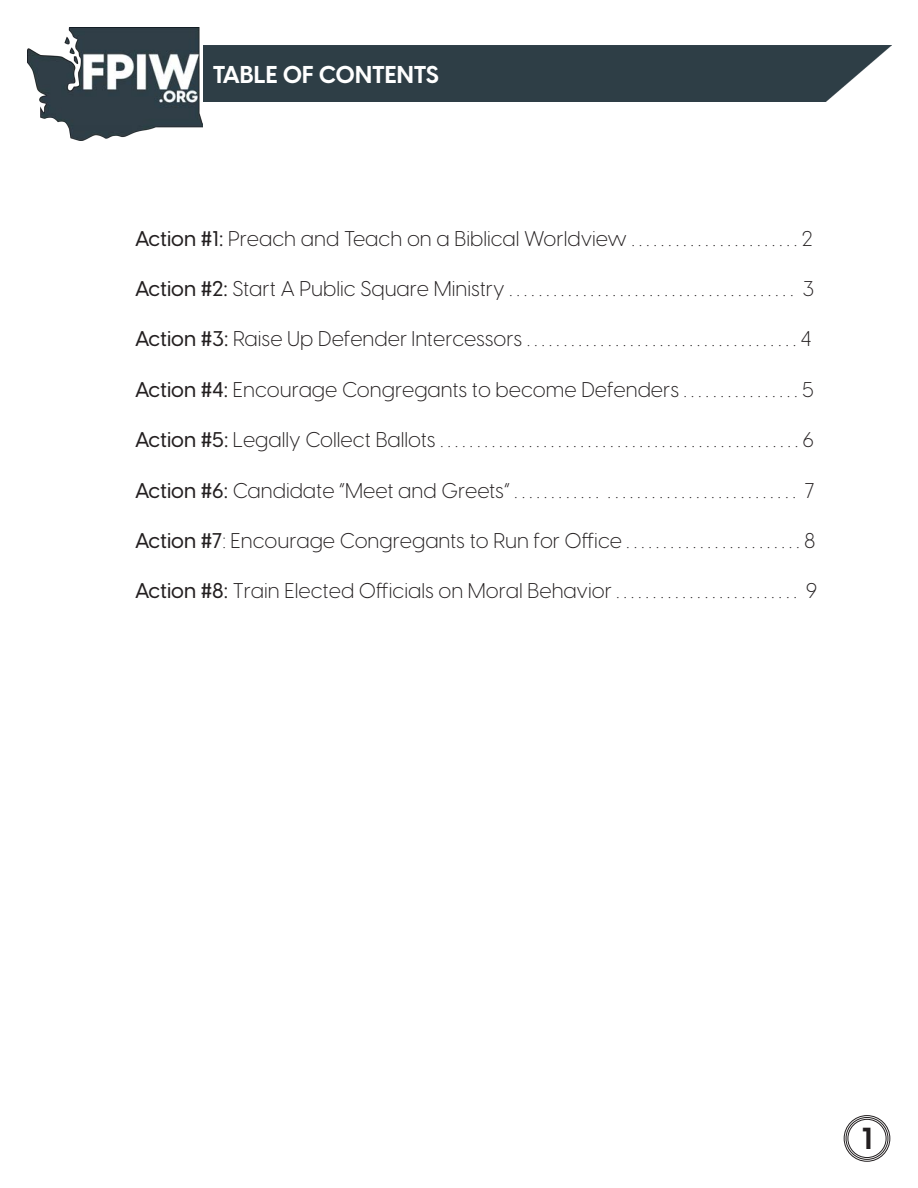
<style>
.page{position:relative;width:918px;height:1188px;background:#fff}
.page>*{position:absolute;margin:0;border:0;box-sizing:border-box;transform-origin:0 0}
.t1{font:700 30px "Visby CF";color:#231f20}
.t2{font:700 24px "Visby CF";color:#fff}
.t3{font:300 21px "Visby CF";color:#231f20}
.s1{font-weight:500}
</style>
<div class="page">
<svg style="left:846px;top:1117px;width:42px;height:42px"></svg>
<div style="left:844px;top:1115px;width:46px;height:47px;border:1px solid #231f20;border-radius:50%"></div>
<div style="left:846px;top:1117px;width:42px;height:43px;border:1px solid #231f20;border-radius:50%"></div>
<div style="left:848px;top:1119px;width:38px;height:39px;border:1px solid #231f20;border-radius:50%"></div>
<div style="left:204px;top:45px;width:687px;height:56px;background:#2e3e46"></div>
<img style="left:27px;top:27px;width:175px;height:114px">
<p class="t2" style="left:213px;top:56px;width:228px">TABLE OF CONTENTS</p>
<p class="t3" style="left:135px;top:222px;width:679px"><span class="s1">Action #1:</span> Preach and Teach on a Biblical Worldview . . . . . . . . . . . . . . . . . . . . . . . 2</p>
<p class="t3" style="left:135px;top:273px;width:681px"><span class="s1">Action #2:</span> Start A Public Square Ministry . . . . . . . . . . . . . . . . . . . . . . . . . . . . . . . . . . . . . . . 3</p>
<p class="t3" style="left:135px;top:323px;width:678px"><span class="s1">Action #3:</span> Raise Up Defender Intercessors . . . . . . . . . . . . . . . . . . . . . . . . . . . . . . . . . . . . . 4</p>
<p class="t3" style="left:135px;top:374px;width:680px"><span class="s1">Action #4:</span> Encourage Congregants to become Defenders . . . . . . . . . . . . . . . . 5</p>
<p class="t3" style="left:135px;top:424px;width:681px"><span class="s1">Action #5:</span> Legally Collect Ballots . . . . . . . . . . . . . . . . . . . . . . . . . . . . . . . . . . . . . . . . . . . . . . . . . 6</p>
<p class="t3" style="left:135px;top:474px;width:681px"><span class="s1">Action #6:</span> Candidate “Meet and Greets” . . . . . . . . . . . . . . . . . . . . . . . . . . . . . . . . . . . . . . 7</p>
<p class="t3" style="left:135px;top:525px;width:682px"><span class="s1">Action #7</span>: Encourage Congregants to Run for Office . . . . . . . . . . . . . . . . . . . . . . . . 8</p>
<p class="t3" style="left:135px;top:575px;width:684px"><span class="s1">Action #8:</span> Train Elected Officials on Moral Behavior . . . . . . . . . . . . . . . . . . . . . . . . . 9</p>
<h1 class="t1" style="left:861px;top:1115px;width:13px">1</h1>
</div>
